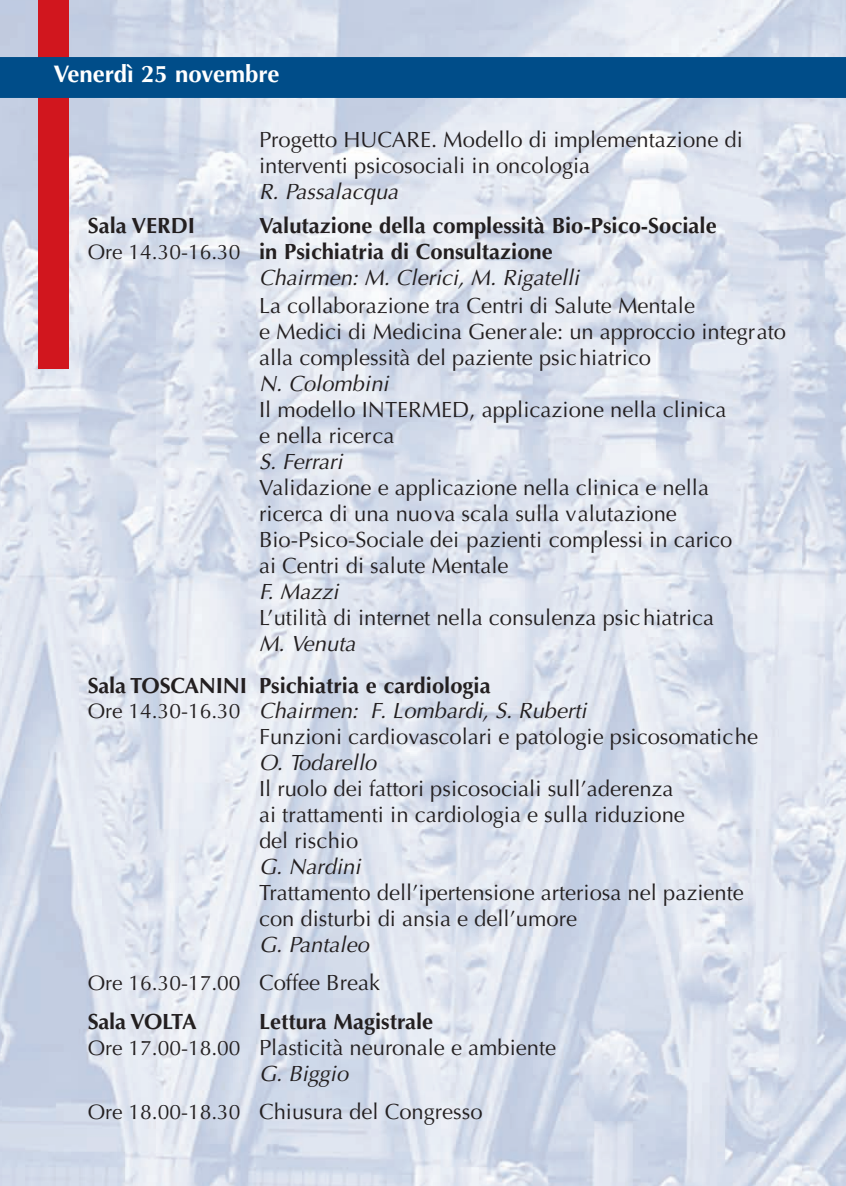
<style>
.page{position:relative;width:846px;height:1186px;background:#fff}
.page>*{position:absolute;margin:0;border:0;box-sizing:border-box;transform-origin:0 0}
.t1{font:700 24px "Optima";color:#fff}
.t2{font:22px/26px "Optima";color:#231f20}
.t3{font:italic 22px "Optima";color:#231f20}
.t4{font:700 22px "Optima";color:#231f20}
.t5{font:21px "Optima";color:#231f20}
.s1{font-weight:400;font-size:21px}
.s2{font-style:normal;font-size:21px}
.s3{font-size:22px}
.s4{font-size:21px}
</style>
<div class="page">
<img style="left:0;top:0;width:846px;height:1186px">
<div style="left:39px;top:0;width:30px;height:368px;background:#d1161e"></div>
<div style="left:0;top:57px;width:846px;height:41px;background:#004d89"></div>
<p class="t1" style="left:53px;top:64px;width:228px">Venerdì 25 novembre</p>
<p class="t2" style="left:259px;top:126px;width:485px">Progetto HUCARE. Modello di implementazione di interventi psicosociali in oncologia</p>
<p class="t3" style="left:259px;top:179px;width:146px">R.Passalacqua</p>
<p class="t4" style="left:88px;top:217px;width:109px">Sala VERDI</p>
<p class="t4" style="left:259px;top:217px;width:459px">Valutazione della complessità Bio-Psico-Sociale</p>
<p class="t4" style="left:88px;top:242px;width:467px"><span class="s1">Ore 14.30-16.30</span> in Psichiatria di Consultazione</p>
<p class="t3" style="left:259px;top:265px;width:327px">Chairmen:M.Clerici,M.Rigatelli</p>
<p class="t2" style="left:259px;top:293px;width:528px">La collaborazione tra Centri di Salute Mentale<br>e Medici di Medicina Generale: un approccio integrato alla complessità del paziente psichiatrico</p>
<p class="t3" style="left:259px;top:371px;width:136px">N.Colombini</p>
<p class="t2" style="left:259px;top:397px;width:469px">Il modello INTERMED, applicazione nella clinica e nella ricerca</p>
<p class="t3" style="left:259px;top:449px;width:90px">S.Ferrari</p>
<p class="t2" style="left:259px;top:475px;width:475px">Validazione e applicazione nella clinica e nella ricerca di una nuova scala sulla valutazione Bio-Psico-Sociale dei pazienti complessi in carico ai Centri di salute Mentale</p>
<p class="t3" style="left:259px;top:579px;width:86px">F.Mazzi</p>
<p class="t2" style="left:259px;top:605px;width:456px">L’utilità di internet nella consulenza psichiatrica</p>
<p class="t3" style="left:259px;top:631px;width:103px">M.Venuta</p>
<p class="t4" style="left:88px;top:676px;width:404px">Sala TOSCANINI Psichiatria e cardiologia</p>
<p class="t3" style="left:88px;top:698px;width:505px"><span class="s2">O r e 1 4 . 3 0 - 1 6 . 3 0</span> Chairmen: F.Lombardi,S.Ruberti</p>
<p class="t2" style="left:259px;top:724px;width:500px">Funzioni cardiovascolari e patologie psicosomatiche</p>
<p class="t3" style="left:259px;top:750px;width:124px">O.Todarello</p>
<p class="t2" style="left:259px;top:776px;width:427px">Il ruolo dei fattori psicosociali sull’aderenza ai trattamenti in cardiologia e sulla riduzione del rischio</p>
<p class="t3" style="left:259px;top:854px;width:108px">G.Nardini</p>
<p class="t2" style="left:259px;top:880px;width:486px">Trattamento dell’ipertensione arteriosa nel paziente con disturbi di ansia e dell’umore</p>
<p class="t3" style="left:259px;top:931px;width:116px">G.Pantaleo</p>
<p class="t5" style="left:88px;top:970px;width:294px">Ore 16.30-17.00 <span class="s3">Coffee Break</span></p>
<p class="t4" style="left:88px;top:1012px;width:111px">Sala VOLTA</p>
<p class="t4" style="left:259px;top:1012px;width:176px">Lettura Magistrale</p>
<p class="t2" style="left:88px;top:1035px;width:470px"><span class="s4">Ore 17.00-18.00</span> Plasticità neuronale e ambiente</p>
<p class="t3" style="left:259px;top:1061px;width:96px">G.Biggio</p>
<p class="t2" style="left:88px;top:1099px;width:396px"><span class="s4">Ore 18.00-18.30</span> Chiusura del Congresso</p>
</div>
